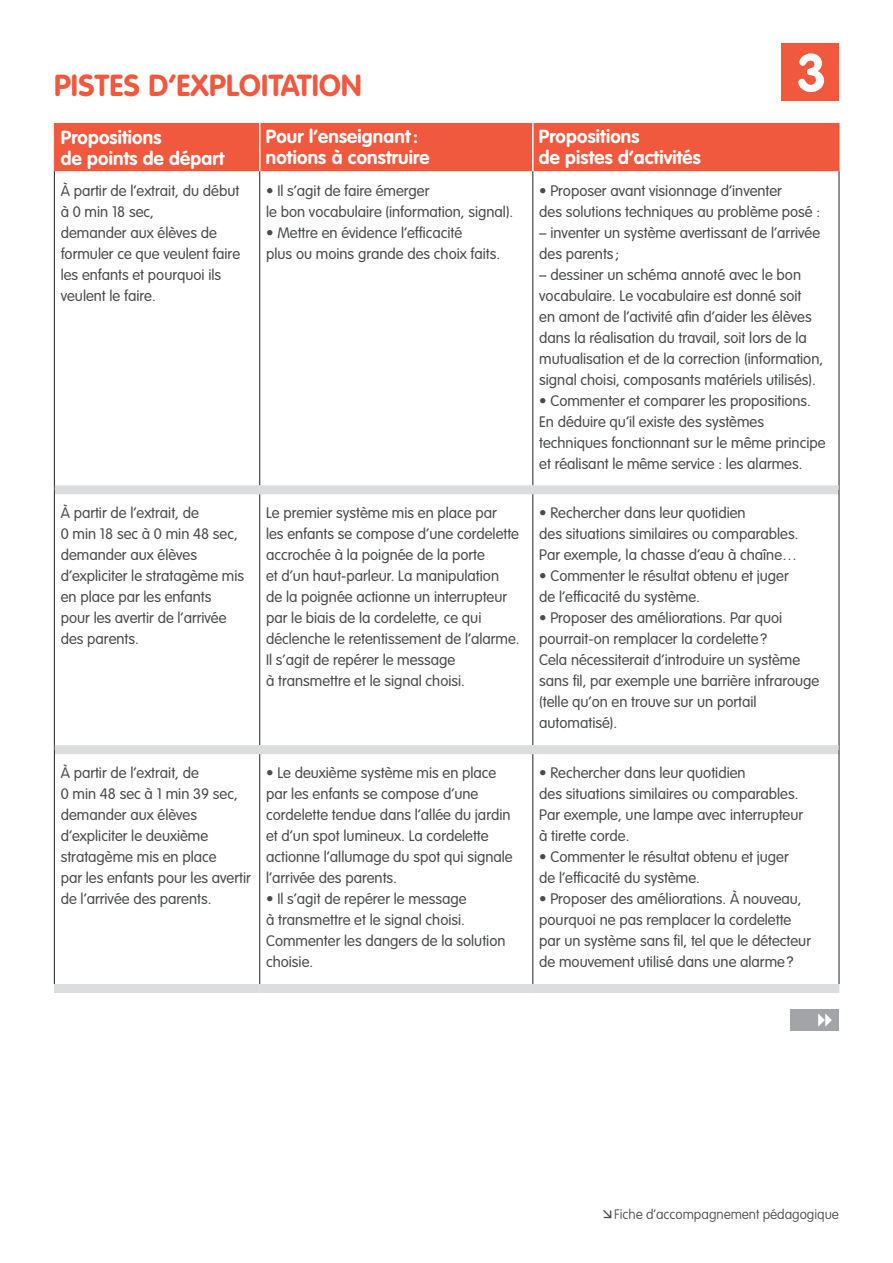
<style>
.page{position:relative;width:893px;height:1263px;background:#fff}
.page>*{position:absolute;margin:0;border:0;box-sizing:border-box;transform-origin:0 0}
.t1{font:700 52.5px "VAG Rounded Std";color:#fff}
.t2{font:700 30px "VAG Rounded Std";letter-spacing:.01em;color:#f0593e}
.t3{font:700 18.75px/21px "VAG Rounded Std";letter-spacing:.01em;color:#fff}
.t4{font:300 15px/21px "VAG Rounded Std";color:#4b4c4d}
.t5{font:100 13.5px "VAG Rounded Std";color:#4b4c4d}
</style>
<div class="page">
<div style="left:781px;top:43px;width:58px;height:58px;background:#f0593e"></div>
<div style="left:55px;top:123px;width:784px;height:48px;background:#f0593e"></div>
<hr style="left:54px;top:171px;width:1px;height:319px;background:#231f20">
<hr style="left:259px;top:171px;width:1px;height:314px;background:#231f20">
<hr style="left:532px;top:171px;width:1px;height:314px;background:#231f20">
<hr style="left:839px;top:171px;width:1px;height:319px;background:#231f20">
<div style="left:55px;top:485px;width:205px;height:9px;background:#dcdddf"></div>
<div style="left:260px;top:485px;width:273px;height:9px;background:#dcdddf"></div>
<div style="left:533px;top:485px;width:306px;height:9px;background:#dcdddf"></div>
<hr style="left:54px;top:490px;width:1px;height:260px;background:#231f20">
<hr style="left:259px;top:494px;width:1px;height:251px;background:#231f20">
<hr style="left:532px;top:494px;width:1px;height:251px;background:#231f20">
<hr style="left:839px;top:490px;width:1px;height:260px;background:#231f20">
<div style="left:55px;top:745px;width:205px;height:9px;background:#dcdddf"></div>
<div style="left:260px;top:745px;width:273px;height:9px;background:#dcdddf"></div>
<div style="left:533px;top:745px;width:306px;height:9px;background:#dcdddf"></div>
<div style="left:54px;top:984px;width:206px;height:9px;background:#dcdddf"></div>
<div style="left:260px;top:984px;width:273px;height:9px;background:#dcdddf"></div>
<div style="left:533px;top:984px;width:306px;height:9px;background:#dcdddf"></div>
<hr style="left:54px;top:750px;width:1px;height:234px;background:#231f20">
<hr style="left:259px;top:754px;width:1px;height:230px;background:#231f20">
<hr style="left:532px;top:754px;width:1px;height:230px;background:#231f20">
<hr style="left:839px;top:750px;width:1px;height:234px;background:#231f20">
<hr style="left:54px;top:123px;width:1px;height:48px;background:#f0593e">
<hr style="left:259px;top:123px;width:1px;height:48px;background:#fff">
<hr style="left:532px;top:123px;width:2px;height:48px;background:#fff">
<hr style="left:839px;top:123px;width:1px;height:48px;background:#f0593e">
<div style="left:790px;top:1010px;width:49px;height:21px;background:#a3a4a8"></div>
<h2 class="t2" style="left:54px;top:68px;width:309px">PISTES D’EXPLOITATION</h2>
<h1 class="t1" style="left:797px;top:42px;width:32px">3</h1>
<p class="t3" style="left:61px;top:127px;width:165px">Propositions<br>de points de départ</p>
<p class="t3" style="left:266px;top:127px;width:165px">Pour l’enseignant: notions à construire</p>
<p class="t3" style="left:539px;top:127px;width:163px">Propositions<br>de pistes d’activités</p>
<p class="t4" style="left:61px;top:180px;width:181px">À partir de l’extrait, du début à 0 min 18 sec,<br>demander aux élèves de formuler ce que veulent faire les enfants et pourquoi ils veulent le faire.</p>
<p class="t4" style="left:266px;top:180px;width:249px">• Il s’agit de faire émerger<br>le bon vocabulaire (information, signal).</p>
<p class="t4" style="left:539px;top:180px;width:283px">• Proposer avant visionnage d’inventer<br>des solutions techniques au problème posé :</p>
<p class="t4" style="left:539px;top:222px;width:282px">– inventer un système avertissant de l’arrivée des parents ;</p>
<p class="t4" style="left:539px;top:264px;width:285px">– dessiner un schéma annoté avec le bon vocabulaire. Le vocabulaire est donné soit<br>en amont de l’activité afin d’aider les élèves dans la réalisation du travail, soit lors de la mutualisation et de la correction (information, signal choisi, composants matériels utilisés).</p>
<p class="t4" style="left:539px;top:390px;width:288px">• Commenter et comparer les propositions.<br>En déduire qu’il existe des systèmes techniques fonctionnant sur le même principe et réalisant le même service : les alarmes.</p>
<p class="t4" style="left:266px;top:222px;width:235px">• Mettre en évidence l’efficacité<br>plus ou moins grande des choix faits.</p>
<p class="t4" style="left:61px;top:503px;width:185px">À partir de l’extrait, de<br>0 min 18 sec à 0 min 48 sec, demander aux élèves d’expliciter le stratagème mis en place par les enfants pour les avertir de l’arrivée des parents.</p>
<p class="t4" style="left:266px;top:503px;width:255px">Le premier système mis en place par<br>les enfants se compose d’une cordelette accrochée à la poignée de la porte<br>et d’un haut-parleur. La manipulation<br>de la poignée actionne un interrupteur par le biais de la cordelette, ce qui déclenche le retentissement de l’alarme.<br>Il s’agit de repérer le message<br>à transmettre et le signal choisi.</p>
<p class="t4" style="left:539px;top:503px;width:261px">• Rechercher dans leur quotidien<br>des situations similaires ou comparables.<br>Par exemple, la chasse d’eau à chaîne…</p>
<p class="t4" style="left:539px;top:566px;width:251px">• Commenter le résultat obtenu et juger de l’efficacité du système.</p>
<p class="t4" style="left:539px;top:608px;width:282px">• Proposer des améliorations. Par quoi pourrait-on remplacer la cordelette?<br>Cela nécessiterait d’introduire un système sans fil, par exemple une barrière infrarouge (telle qu’on en trouve sur un portail automatisé).</p>
<p class="t4" style="left:61px;top:763px;width:192px">À partir de l’extrait, de<br>0 min 48 sec à 1 min 39 sec, demander aux élèves d’expliciter le deuxième stratagème mis en place<br>par les enfants pour les avertir de l’arrivée des parents.</p>
<p class="t4" style="left:266px;top:763px;width:248px">• Le deuxième système mis en place par les enfants se compose d’une cordelette tendue dans l’allée du jardin et d’un spot lumineux. La cordelette actionne l’allumage du spot qui signale l’arrivée des parents.</p>
<p class="t4" style="left:266px;top:889px;width:241px">• Il s’agit de repérer le message<br>à transmettre et le signal choisi.<br>Commenter les dangers de la solution choisie.</p>
<p class="t4" style="left:539px;top:763px;width:265px">• Rechercher dans leur quotidien<br>des situations similaires ou comparables.<br>Par exemple, une lampe avec interrupteur à tirette corde.</p>
<p class="t4" style="left:539px;top:847px;width:251px">• Commenter le résultat obtenu et juger de l’efficacité du système.</p>
<p class="t4" style="left:539px;top:889px;width:273px">• Proposer des améliorations. À nouveau, pourquoi ne pas remplacer la cordelette par un système sans fil, tel que le détecteur de mouvement utilisé dans une alarme?</p>
<p class="t5" style="left:614px;top:1207px;width:226px">Fiche d’accompagnement pédagogique</p>
</div>
